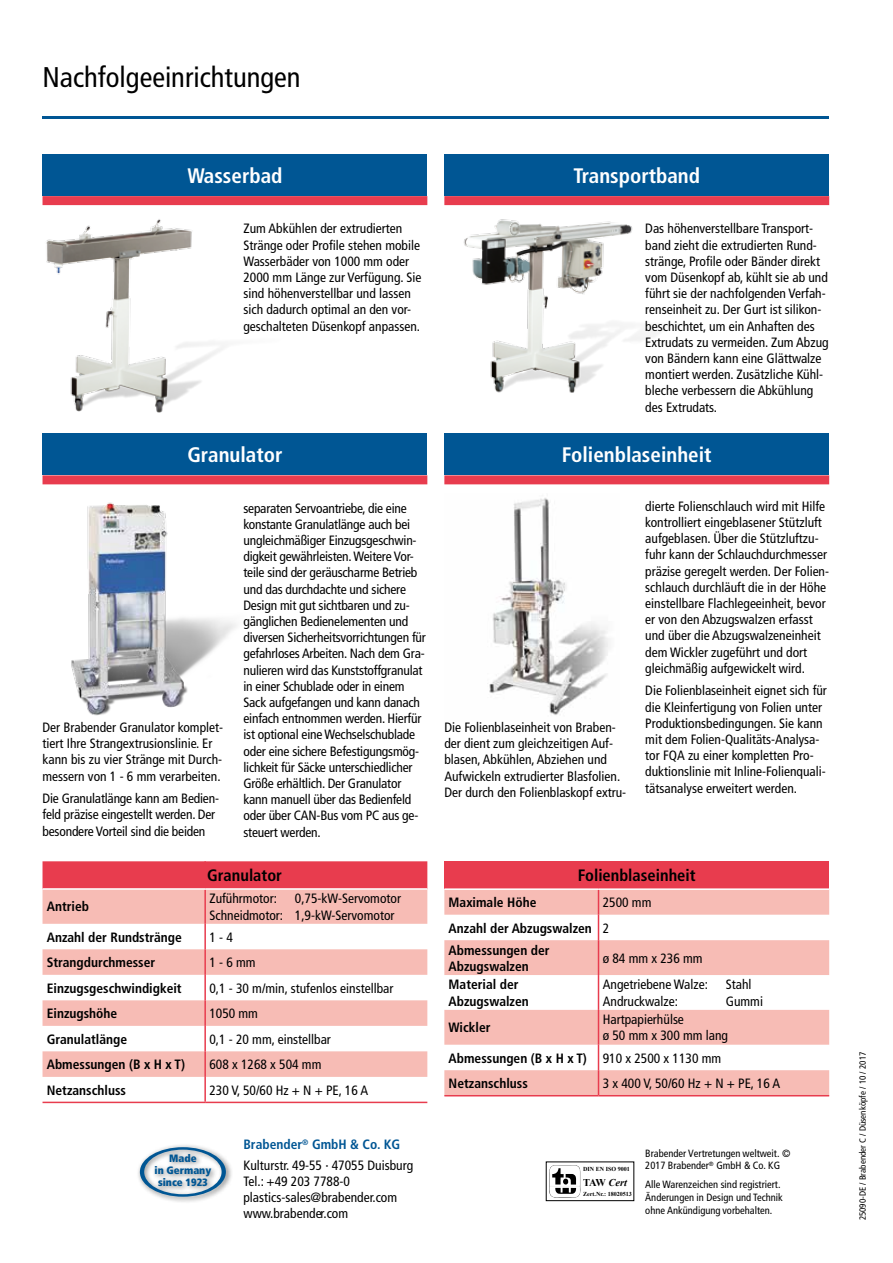
<style>
.page{position:relative;width:893px;height:1263px;background:#fff}
.page>*{position:absolute;margin:0;border:0;box-sizing:border-box;transform-origin:0 0}
.t1{font:condensed 28.5px "Frutiger LT Std";color:#000}
.t2{font:700 condensed 21px "Frutiger LT Std";color:#fff}
.t3{font:700 condensed 16.5px "Frutiger LT Std";color:#000}
.t4{font:condensed 13.5px/16.2px "Frutiger LT Std";color:#000}
.t5{font:700 condensed 13.5px/25.5px "Frutiger LT Std";color:#000}
.t6{font:900 condensed 10.65px/12.1px "Frutiger LT Std";color:#005694;text-align:center}
.t7{font:condensed 10.5px/12.6px "Frutiger LT Std";color:#000}
.t8{font:italic 700 10.35px "Times New Roman";color:#000}
.t9{font:condensed 9px "Frutiger LT Std";color:#000}
.t10{font:700 6px "Times New Roman";color:#000}
.s1{font-weight:700;color:#005694}
.s2{font-weight:400}
.s3{font-style:normal}
</style>
<div class="page">
<img style="left:489px;top:498px;width:120px;height:217px">
<img style="left:464px;top:219px;width:187px;height:174px">
<hr style="left:43px;top:117px;width:786px;height:2px;background:#005694">
<div style="left:136px;top:1143px;width:97px;height:61px;background:#000;opacity:.5"></div>
<svg style="left:140px;top:1147px;width:86px;height:50px"></svg>
<img style="left:46px;top:219px;width:179px;height:194px">
<div style="left:43px;top:154px;width:384px;height:42px;background:#005694"></div>
<div style="left:43px;top:196px;width:384px;height:9px;background:#e83c4e"></div>
<div style="left:444px;top:154px;width:385px;height:42px;background:#005694"></div>
<div style="left:444px;top:196px;width:385px;height:9px;background:#e83c4e"></div>
<div style="left:43px;top:433px;width:384px;height:42px;background:#005694"></div>
<div style="left:43px;top:475px;width:384px;height:9px;background:#e83c4e"></div>
<div style="left:43px;top:861px;width:384px;height:27px;background:#e83c4e"></div>
<svg style="left:43px;top:890px;width:384px;height:187px;fill:#f7bcb5"></svg>
<hr style="left:204px;top:861px;width:2px;height:27px;background:#e83c4e">
<hr style="left:204px;top:890px;width:2px;height:34px;background:#e83c4e">
<hr style="left:204px;top:924px;width:2px;height:25px;background:#e83c4e">
<hr style="left:204px;top:949px;width:2px;height:26px;background:#e83c4e">
<hr style="left:204px;top:975px;width:2px;height:25px;background:#e83c4e">
<hr style="left:204px;top:1000px;width:2px;height:26px;background:#e83c4e">
<hr style="left:204px;top:1026px;width:2px;height:25px;background:#e83c4e">
<hr style="left:204px;top:1051px;width:2px;height:26px;background:#e83c4e">
<hr style="left:204px;top:1077px;width:2px;height:25px;background:#e83c4e">
<hr style="left:43px;top:1102px;width:162px;height:1px;background:#e83c4e">
<hr style="left:205px;top:1102px;width:222px;height:1px;background:#e83c4e">
<div style="left:444px;top:433px;width:385px;height:42px;background:#005694"></div>
<div style="left:444px;top:475px;width:385px;height:9px;background:#e83c4e"></div>
<img style="left:71px;top:502px;width:166px;height:214px">
<div style="left:444px;top:861px;width:385px;height:28px;background:#e83c4e"></div>
<svg style="left:444px;top:890px;width:385px;height:205px;fill:#f7bcb5"></svg>
<svg style="left:598px;top:890px;width:1px;height:50px"></svg>
<hr style="left:598px;top:940px;width:1px;height:35px;background:#e83c4e">
<hr style="left:598px;top:975px;width:1px;height:35px;background:#e83c4e">
<hr style="left:598px;top:1010px;width:1px;height:35px;background:#e83c4e">
<svg style="left:598px;top:1045px;width:1px;height:50px"></svg>
<hr style="left:444px;top:888px;width:154px;height:2px;background:#fff">
<hr style="left:598px;top:888px;width:231px;height:2px;background:#fff">
<hr style="left:444px;top:1095px;width:154px;height:1px;background:#e83c4e">
<hr style="left:598px;top:1095px;width:231px;height:1px;background:#e83c4e">
<div style="left:546px;top:1162px;width:88px;height:39px;border:1px solid #000"></div>
<svg style="left:549px;top:1165px;width:32px;height:33px"></svg>
<h1 class="t1" style="left:43px;top:60px;width:260px">Nachfolgeeinrichtungen</h1>
<h2 class="t2" style="left:187px;top:163px;width:97px">Wasserbad</h2>
<h2 class="t2" style="left:573px;top:163px;width:128px">Transportband</h2>
<p class="t4" style="left:243px;top:221px;width:180px">Zum Abkühlen der extrudierten<br>Stränge oder Profile stehen mobile<br>Wasserbäder von 1000 mm oder<br>2000 mm Länge zur Verfügung. Sie sind höhenverstellbar und lassen sich dadurch optimal an den vor&shy;geschalteten Düsenkopf anpassen.</p>
<h2 class="t2" style="left:187px;top:442px;width:97px">Granulator</h2>
<p class="t4" style="left:43px;top:719px;width:182px">Der Brabender Granulator komplet&shy;tiert Ihre Strangextrusionslinie. Er kann bis zu vier Stränge mit Durch&shy;messern von 1 - 6 mm verarbeiten.</p>
<p class="t4" style="left:43px;top:790px;width:178px">Die Granulatlänge kann am Bedien&shy;feld präzise eingestellt werden. Der besondere Vorteil sind die beiden</p>
<p class="t4" style="left:243px;top:500px;width:184px">separaten Servoantriebe, die eine konstante Granulatlänge auch bei ungleichmäßiger Einzugsgeschwin&shy;digkeit gewährleisten. Weitere Vor&shy;teile sind der geräuscharme Betrieb und das durchdachte und sichere Design mit gut sichtbaren und zu&shy;gänglichen Bedienelementen und diversen Sicherheitsvorrichtungen für gefahrloses Arbeiten. Nach dem Gra&shy;nulieren wird das Kunststoffgranulat in einer Schublade oder in einem Sack aufgefangen und kann danach einfach entnommen werden. Hierfür ist optional eine Wechselschublade oder eine sichere Befestigungsmög&shy;lichkeit für Säcke unterschiedlicher Größe erhältlich. Der Granulator kann manuell über das Bedienfeld oder über CAN-Bus vom PC aus ge&shy;steuert werden.</p>
<p class="t5" style="left:47px;top:894px;width:44px">Antrieb</p>
<p class="t3" style="left:207px;top:865px;width:76px">Granulator</p>
<p class="t4" style="left:209px;top:891px;width:69px">Zuführmotor:</p>
<p class="t4" style="left:209px;top:891px;width:193px;text-indent:85px">0,75-kW-Servomotor<br>Schneidmotor: 1,9-kW-Servomotor</p>
<p class="t5" style="left:47px;top:924px;width:137px">Anzahl der Rundstränge</p>
<p class="t4" style="left:209px;top:929px;width:25px">1 - 4</p>
<p class="t5" style="left:47px;top:950px;width:110px">Strangdurchmesser</p>
<p class="t4" style="left:209px;top:954px;width:48px">1 - 6 mm</p>
<p class="t5" style="left:47px;top:975px;width:136px">Einzugsgeschwindigkeit</p>
<p class="t4" style="left:209px;top:980px;width:186px">0,1 - 30 m/min, stufenlos einstellbar</p>
<p class="t5" style="left:47px;top:1001px;width:72px">Einzugshöhe</p>
<p class="t4" style="left:209px;top:1005px;width:50px">1050 mm</p>
<p class="t5" style="left:47px;top:1026px;width:82px">Granulatlänge</p>
<p class="t4" style="left:209px;top:1031px;width:123px">0,1 - 20 mm, einstellbar</p>
<p class="t5" style="left:47px;top:1052px;width:140px">Abmessungen (B x H x T)</p>
<p class="t4" style="left:209px;top:1056px;width:113px">608 x 1268 x 504 mm</p>
<p class="t5" style="left:47px;top:1077px;width:81px">Netzanschluss</p>
<p class="t4" style="left:209px;top:1082px;width:160px">230 V, 50/60 Hz + N + PE, 16 A</p>
<p class="t6" style="left:155px;top:1152px;width:58px">Made<br>in Germany since 1923</p>
<p class="t4" style="left:243px;top:1135px;width:171px;line-height:20.4px"><span class="s1">Brabender</span><sup>®</sup> <span class="s1">GmbH &amp; Co. KG<br></span>Kulturstr. 49-55 · 47055 Duisburg</p>
<p class="t4" style="left:243px;top:1173px;width:155px">Tel.: +49 203 7788-0 plastics-sales@brabender.com www.brabender.com</p>
<p class="t4" style="left:645px;top:221px;width:185px">Das höhenverstellbare Transport&shy;band zieht die extrudierten Rund&shy;stränge, Profile oder Bänder direkt vom Düsenkopf ab, kühlt sie ab und führt sie der nachfolgenden Verfah&shy;renseinheit zu. Der Gurt ist silikon&shy;beschichtet, um ein Anhaften des Extrudats zu vermeiden. Zum Abzug von Bändern kann eine Glättwalze montiert werden. Zusätzliche Kühl&shy;bleche verbessern die Abkühlung des Extrudats.</p>
<h2 class="t2" style="left:562px;top:442px;width:151px">Folienblaseinheit</h2>
<p class="t4" style="left:444px;top:719px;width:183px">Die Folienblaseinheit von Braben&shy;der dient zum gleichzeitigen Auf&shy;blasen, Abkühlen, Abziehen und Aufwickeln extrudierter Blasfolien.<br>Der durch den Folienblaskopf extru-</p>
<p class="t4" style="left:645px;top:498px;width:185px">dierte Folienschlauch wird mit Hilfe kontrolliert eingeblasener Stützluft aufgeblasen. Über die Stützluftzu&shy;fuhr kann der Schlauchdurchmesser präzise geregelt werden. Der Folien&shy;schlauch durchläuft die in der Höhe einstellbare Flachlegeeinheit, bevor er von den Abzugswalzen erfasst und über die Abzugswalzeneinheit dem Wickler zugeführt und dort gleichmäßig aufgewickelt wird.</p>
<p class="t4" style="left:645px;top:683px;width:183px">Die Folienblaseinheit eignet sich für die Kleinfertigung von Folien unter Produktionsbedingungen. Sie kann mit dem Folien-Qualitäts-Analysa&shy;tor FQA zu einer kompletten Pro&shy;duktionslinie mit Inline-Folienquali&shy;tätsanalyse erweitert werden.</p>
<p class="t3" style="left:578px;top:865px;width:119px">Folienblaseinheit</p>
<p class="t5" style="left:449px;top:889px;width:89px">Maximale Höhe</p>
<p class="t5" style="left:449px;top:889px;width:204px;text-indent:154px"><span class="s2">2500 mm<br></span>Anzahl der Abzugswalzen <span class="s2">2</span></p>
<p class="t5" style="left:449px;top:942px;width:103px;line-height:16.2px">Abmessungen der<br>Abzugswalzen</p>
<p class="t4" style="left:603px;top:950px;width:101px">ø 84 mm x 236 mm</p>
<p class="t5" style="left:449px;top:977px;width:82px;line-height:16.2px">Material der<br>Abzugswalzen</p>
<p class="t4" style="left:603px;top:977px;width:107px">Angetriebene Walze:</p>
<p class="t4" style="left:726px;top:977px;width:27px">Stahl</p>
<p class="t4" style="left:603px;top:993px;width:77px">Andruckwalze:</p>
<p class="t4" style="left:726px;top:993px;width:39px">Gummi</p>
<p class="t5" style="left:449px;top:1015px;width:44px">Wickler</p>
<p class="t4" style="left:603px;top:1011px;width:127px">Hartpapierhülse<br>ø 50 mm x 300 mm lang</p>
<p class="t5" style="left:449px;top:1045px;width:274px">Abmessungen (B x H x T) <span class="s2">910 x 2500 x 1130 mm<br></span>Netzanschluss</p>
<p class="t4" style="left:603px;top:1075px;width:179px">3 x 400 V, 50/60 Hz + N + PE, 16 A</p>
<p class="t10" style="left:583px;top:1165px;width:48px">DIN EN ISO 9001</p>
<p class="t8" style="left:583px;top:1175px;width:46px"><span class="s3">TAW</span> Cert</p>
<p class="t10" style="left:583px;top:1189px;width:50px">Zert.Nr.: 18020513</p>
<p class="t7" style="left:645px;top:1147px;width:147px">Brabender Vertretungen weltweit. ©<br>2017 Brabender<sup>®</sup> GmbH &amp; Co. KG</p>
<p class="t7" style="left:645px;top:1178px;width:139px">Alle Warenzeichen sind registriert.<br>Änderungen in Design und Technik ohne Ankündigung vorbehalten.</p>
<p class="t9" style="left:857px;top:1220px;width:170px;rotate:-90deg">25090-DE / Brabender C / Düsenköpfe / 10 / 2017</p>
</div>
